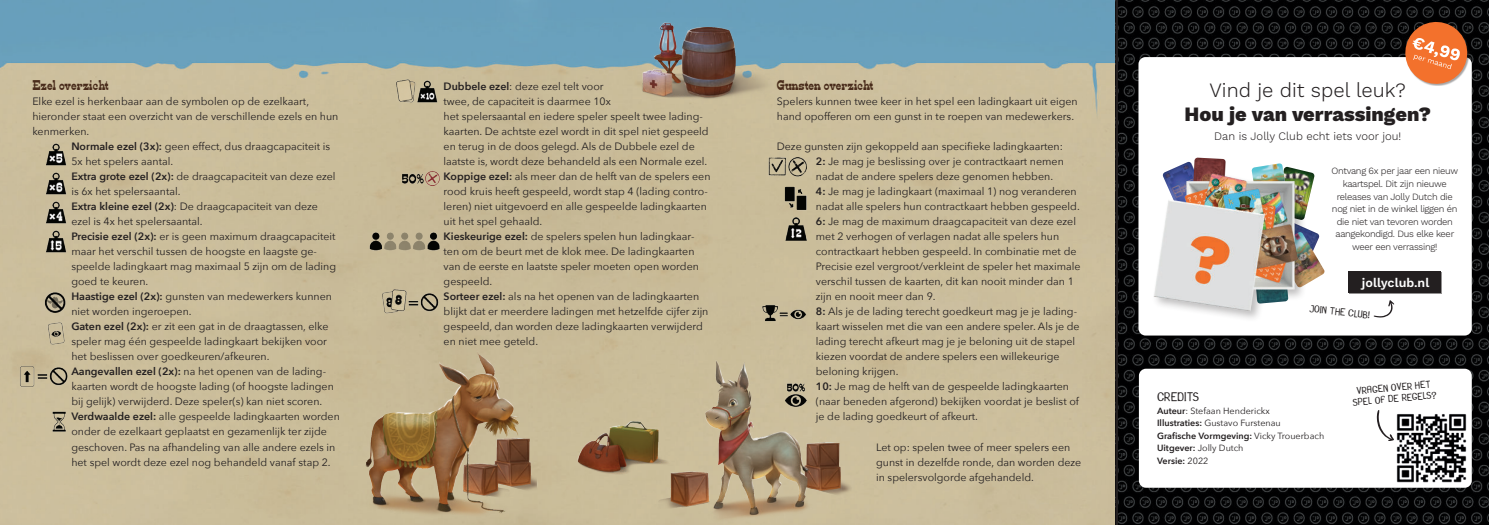
<style>
.page{position:relative;width:1489px;height:525px;background:#fff}
.page>*{position:absolute;margin:0;border:0;box-sizing:border-box;transform-origin:0 0}
.t1{font:800 20px "Work Sans";color:#231f20}
.t2{font:300 20px "Work Sans";color:#231f20}
.t3{font:13.75px "Edmunds";color:#492c1b}
.t4{font:600 12.5px "Work Sans";color:#fff}
.t5{font:12.5px "Juan Mikes";color:#231f20}
.t6{font:300 11.25px "Work Sans";color:#231f20}
.t7{font:10.62px/15px "Avenir Next";color:#231f20}
.t8{font:10px/11.2px "Juan Mikes";color:#231f20;text-align:center}
.t9{font:300 9.38px/12.5px "Work Sans";letter-spacing:-.03em;color:#231f20;text-align:center}
.t10{font:9px/12.5px "Avenir Next";color:#231f20}
.s1{font-weight:600}
</style>
<div class="page">
<img style="left:0;top:0;width:1115px;height:524px">
<img style="left:1117px;top:0;width:371px;height:524px">
<div style="left:1138px;top:368px;width:333px;height:119px;background:#fff;border-radius:7px"></div>
<div style="left:1138px;top:57px;width:333px;height:278px;background:#fff;border-radius:7px"></div>
<img style="left:1396px;top:414px;width:71px;height:69px">
<hr style="left:1115px;top:0;width:2px;height:524px;background:#231f20">
<img style="left:1303px;top:170px;width:11px;height:29px">
<img style="left:1194px;top:157px;width:31px;height:3px">
<img style="left:1309px;top:232px;width:15px;height:51px">
<svg style="left:1376px;top:410px;width:17px;height:31px"></svg>
<svg style="left:1401px;top:18px;width:69px;height:68px"></svg>
<div style="left:1348px;top:272px;width:93px;height:21px;background:#231f20"></div>
<div style="left:1347px;top:271px;width:93px;height:21px;background:#231f20"></div>
<svg style="left:1373px;top:300px;width:21px;height:17px"></svg>
<div style="left:1151px;top:172px;width:158px;height:151px;background:#231f20;opacity:.3"></div>
<img style="left:1151px;top:160px;width:152px;height:160px">
<img style="left:43px;top:170px;width:26px;height:26px">
<img style="left:43px;top:199px;width:26px;height:26px">
<img style="left:43px;top:228px;width:26px;height:26px">
<img style="left:43px;top:141px;width:26px;height:26px">
<img style="left:43px;top:320px;width:26px;height:26px">
<img style="left:393px;top:79px;width:46px;height:25px">
<img style="left:393px;top:164px;width:46px;height:25px">
<img style="left:16px;top:362px;width:51px;height:25px">
<img style="left:41px;top:287px;width:26px;height:25px">
<img style="left:49px;top:407px;width:20px;height:25px">
<img style="left:370px;top:227px;width:69px;height:20px">
<img style="left:763px;top:157px;width:43px;height:19px">
<img style="left:768px;top:215px;width:39px;height:29px">
<img style="left:767px;top:186px;width:39px;height:24px">
<img style="left:583px;top:0;width:213px;height:158px">
<img style="left:558px;top:249px;width:79px;height:275px">
<img style="left:322px;top:247px;width:236px;height:277px">
<img style="left:637px;top:249px;width:236px;height:275px">
<p class="t3" style="left:32px;top:80px;width:78px">Ezel overzicht</p>
<p class="t7" style="left:32px;top:95px;width:307px">Elke ezel is herkenbaar aan de symbolen op de ezelkaart, hieronder staat een overzicht van de verschillende ezels en hun kenmerken.</p>
<p class="t7" style="left:71px;top:140px;width:270px"><span class="s1">Normale ezel (3x):</span> geen effect, dus draagcapaciteit is 5x het spelers aantal.<br><span class="s1">Extra grote ezel (2x):</span> de draagcapaciteit van deze ezel is 6x het spelersaantal.<br><span class="s1">Extra kleine ezel (2x)</span>: De draagcapaciteit van deze ezel is 4x het spelersaantal.<br><span class="s1">Precisie ezel (2x):</span> er is geen maximum draagcapaciteit maar het verschil tussen de hoogste en laagste ge&shy;speelde ladingkaart mag maximaal 5 zijn om de lading goed te keuren.<br><span class="s1">Haastige ezel (2x):</span> gunsten van medewerkers kunnen niet worden ingeroepen.<br><span class="s1">Gaten ezel (2x):</span> er zit een gat in de draagtassen, elke speler mag één gespeelde ladingkaart bekijken voor het beslissen over goedkeuren/afkeuren.<br><span class="s1">Aangevallen ezel (2x):</span> na het openen van de lading&shy;kaarten wordt de hoogste lading (of hoogste ladingen bij gelijk) verwijderd. Deze speler(s) kan niet scoren.<br><span class="s1">Verdwaalde ezel:</span> alle gespeelde ladingkaarten worden onder de ezelkaart geplaatst en gezamenlijk ter zijde geschoven. Pas na afhandeling van alle andere ezels in het spel wordt deze ezel nog behandeld vanaf stap 2.</p>
<p class="t7" style="left:443px;top:80px;width:268px"><span class="s1">Dubbele ezel</span>: deze ezel telt voor<br>twee, de capaciteit is daarmee 10x<br>het spelersaantal en iedere speler speelt twee lading&shy;kaarten. De achtste ezel wordt in dit spel niet gespeeld en terug in de doos gelegd. Als de Dubbele ezel de laatste is, wordt deze behandeld als een Normale ezel.<br><span class="s1">Koppige ezel:</span> als meer dan de helft van de spelers een rood kruis heeft gespeeld, wordt stap 4 (lading contro&shy;leren) niet uitgevoerd en alle gespeelde ladingkaarten uit het spel gehaald.<br><span class="s1">Kieskeurige ezel:</span> de spelers spelen hun ladingkaar&shy;ten om de beurt met de klok mee. De ladingkaarten van de eerste en laatste speler moeten open worden gespeeld.<br><span class="s1">Sorteer ezel:</span> als na het openen van de ladingkaarten blijkt dat er meerdere ladingen met hetzelfde cijfer zijn gespeeld, dan worden deze ladingkaarten verwijderd en niet mee geteld.</p>
<p class="t3" style="left:776px;top:80px;width:98px">Gunsten overzicht</p>
<p class="t7" style="left:776px;top:95px;width:302px">Spelers kunnen twee keer in het spel een ladingkaart uit eigen hand opofferen om een gunst in te roepen van medewerkers.</p>
<p class="t7" style="left:815px;top:138px;width:266px;text-indent:-39px">Deze gunsten zijn gekoppeld aan specifieke ladingkaarten:<br><span class="s1">2:</span> Je mag je beslissing over je contractkaart nemen nadat de andere spelers deze genomen hebben.<br><span class="s1">4:</span> Je mag je ladingkaart (maximaal 1) nog veranderen nadat alle spelers hun contractkaart hebben gespeeld.<br><span class="s1">6:</span> Je mag de maximum draagcapaciteit van deze ezel met 2 verhogen of verlagen nadat alle spelers hun contractkaart hebben gespeeld. In combinatie met de Precisie ezel vergroot/verkleint de speler het maximale verschil tussen de kaarten, dit kan nooit minder dan 1 zijn en nooit meer dan 9.<br><span class="s1">8:</span> Als je de lading terecht goedkeurt mag je je lading&shy;kaart wisselen met die van een andere speler. Als je de lading terecht afkeurt mag je je beloning uit de stapel kiezen voordat de andere spelers een willekeurige beloning krijgen.<br><span class="s1">10:</span> Je mag de helft van de gespeelde ladingkaarten (naar beneden afgerond) bekijken voordat je beslist of je de lading goedkeurt of afkeurt.</p>
<p class="t7" style="left:876px;top:440px;width:207px">Let op: spelen twee of meer spelers een gunst in dezelfde ronde, dan worden deze in spelersvolgorde afgehandeld.</p>
<h1 class="t2" style="left:1209px;top:82px;width:198px">Vind je dit spel leuk?</h1>
<h1 class="t1" style="left:1184px;top:106px;width:248px">Hou je van verrassingen?</h1>
<p class="t6" style="left:1214px;top:131px;width:188px">Dan is Jolly Club echt iets voor jou!</p>
<p class="t9" style="left:1331px;top:166px;width:128px">Ontvang 6x per jaar een nieuw kaartspel. Dit zijn nieuwe releases van Jolly Dutch die nog niet in de winkel liggen én die niet van tevoren worden aangekondigd. Dus elke keer weer een verrassing!</p>
<p class="t4" style="left:1361px;top:277px;width:69px">jollyclub.nl</p>
<p class="t8" style="left:1309px;top:303px;width:63px;rotate:6deg">JOIN THE CLUB!</p>
<p class="t5" style="left:1156px;top:389px;width:44px">CREDITS</p>
<p class="t10" style="left:1156px;top:403px;width:169px"><span class="s1">Auteur</span>: Stefaan Henderickx<br><span class="s1">Illustraties:</span> Gustavo Furstenau<br><span class="s1">Grafische Vormgeving:</span> Vicky Trouerbach<br><span class="s1">Uitgever:</span> Jolly Dutch<br><span class="s1">Versie:</span> 2022</p>
<p class="t8" style="left:1350px;top:385px;width:86px;rotate:-5deg">VRAGEN OVER HET<br>SPEL OF DE REGELS?</p>
</div>
